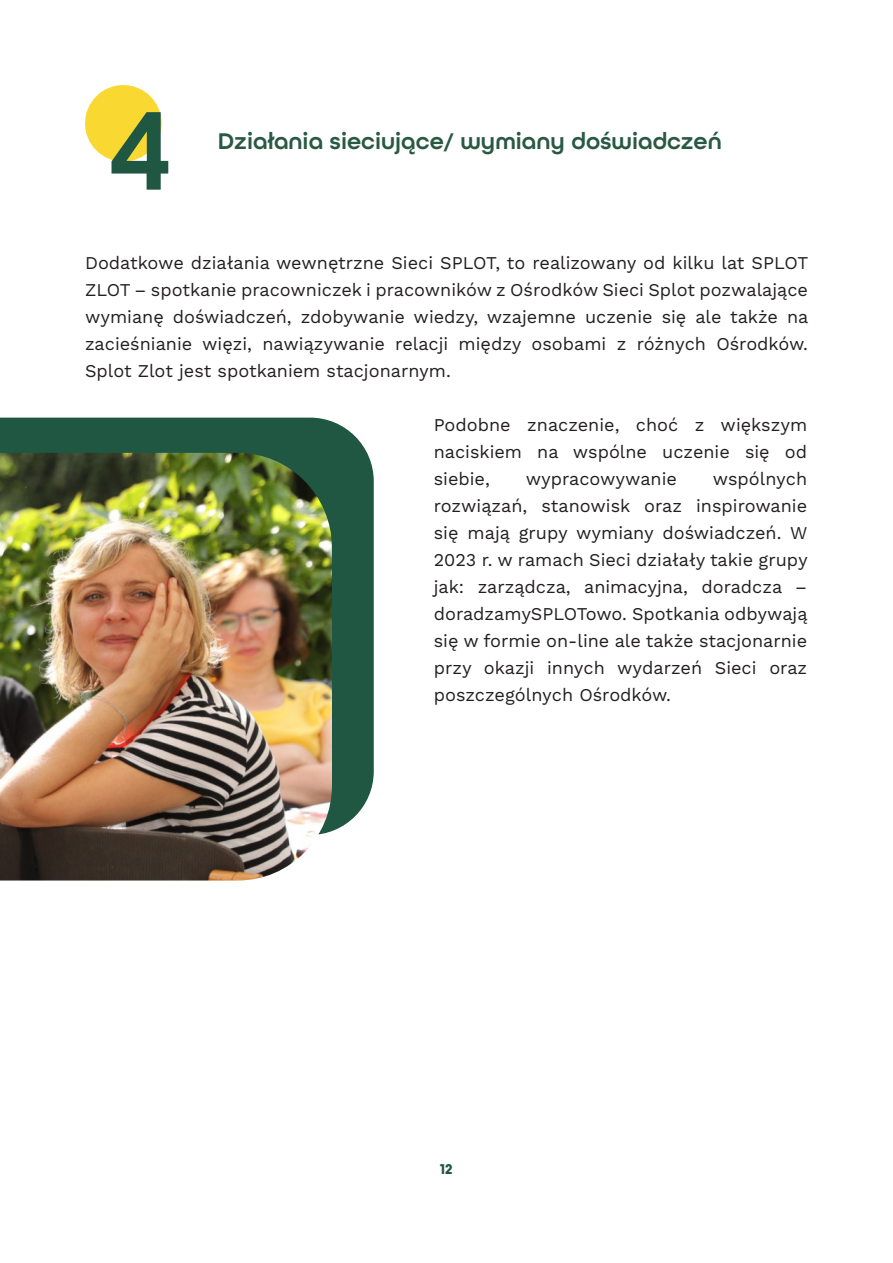
<style>
.page{position:relative;width:893px;height:1263px;background:#fff}
.page>*{position:absolute;margin:0;border:0;box-sizing:border-box;transform-origin:0 0}
.t1{font:600 118.5px "All Round Gothic";color:#1f5743}
.t2{font:600 24px "All Round Gothic";color:#295942}
.t3{font:18px/27px "Work Sans";color:#231f20;text-align:justify}
.t4{font:700 15px "All Round Gothic";color:#1f5743}
</style>
<div class="page">
<div style="left:0;top:418px;width:374px;height:413px;background:#1f5743"></div>
<img style="left:0;top:453px;width:332px;height:427px">
<div style="left:85px;top:85px;width:77px;height:77px;background:#fad832;border-radius:50%"></div>
<p class="t1" style="left:108px;top:80px;width:65px">4</p>
<p class="t2" style="left:218px;top:127px;width:505px">Działania sieciujące/ wymiany doświadczeń</p>
<p class="t3" style="left:85px;top:250px;width:725px">Dodatkowe działania wewnętrzne Sieci SPLOT, to realizowany od kilku lat SPLOT ZLOT – spotkanie pracowniczek i pracowników z Ośrodków Sieci Splot pozwalające wymianę doświadczeń, zdobywanie wiedzy, wzajemne uczenie się ale także na zacieśnianie więzi, nawiązywanie relacji między osobami z różnych Ośrodków.<br>Splot Zlot jest spotkaniem stacjonarnym.</p>
<p class="t3" style="left:434px;top:412px;width:375px">Podobne znaczenie, choć z większym naciskiem na wspólne uczenie się od siebie,</p>
<p class="t3" style="left:434px;top:466px;width:375px;text-indent:279px">wspólnych rozwiązań, stanowisk oraz inspirowanie się mają grupy wymiany doświadczeń. W 2023 r. w ramach Sieci działały takie grupy jak: zarządcza, animacyjna, doradcza – doradzamySPLOTowo. Spotkania odbywają się w formie on-line ale także stacjonarnie przy okazji innych wydarzeń Sieci oraz poszczególnych Ośrodków.</p>
<p class="t3" style="left:526px;top:466px;width:153px">wypracowywanie</p>
<p class="t4" style="left:440px;top:1160px;width:14px">12</p>
</div>
